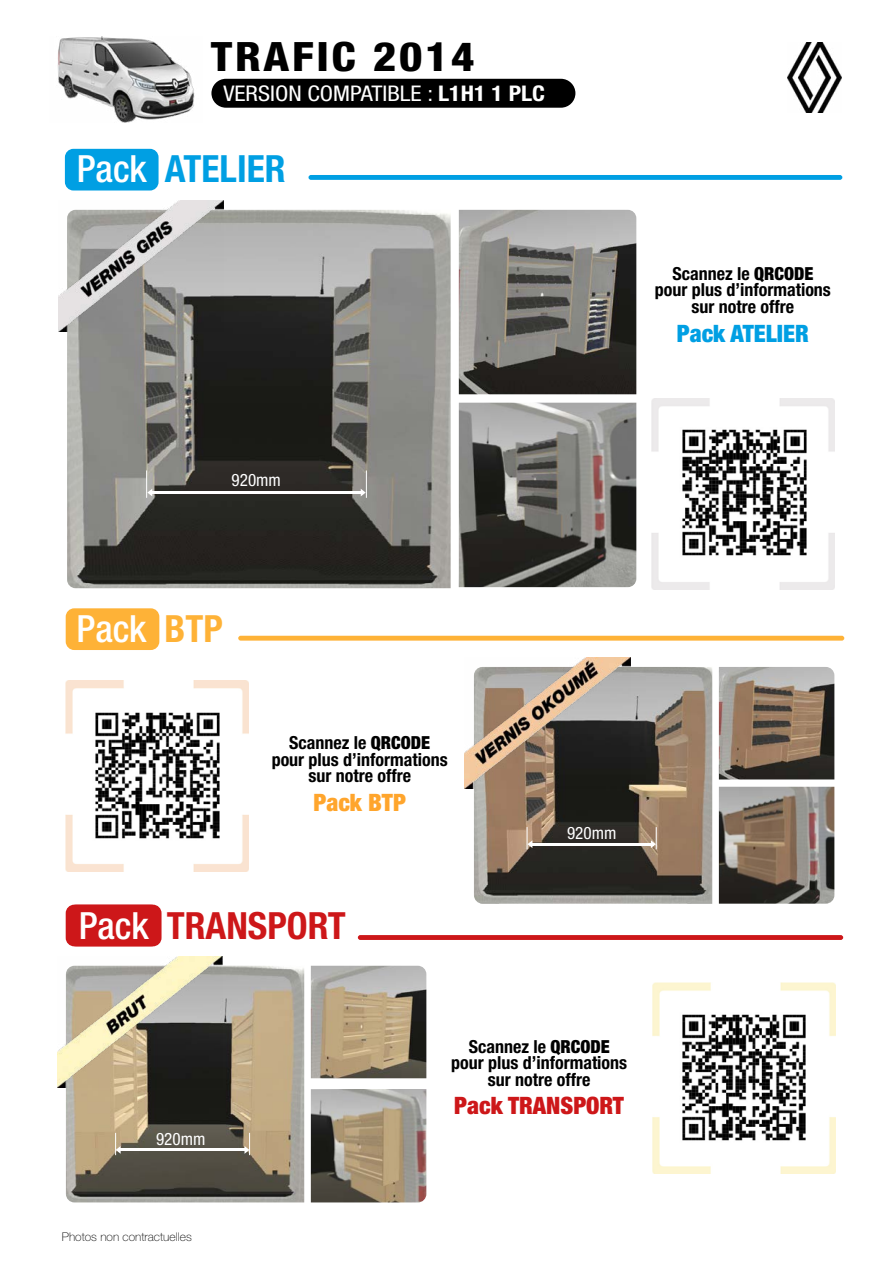
<style>
.page{position:relative;width:893px;height:1263px;background:#fff}
.page>*{position:absolute;margin:0;border:0;box-sizing:border-box;transform-origin:0 0}
.t1{font:800 condensed 40.5px "Helvetica Neue LT Std";letter-spacing:.06em;color:#000;scale:1.11 1}
.t2{font:700 condensed 37.5px "Helvetica Neue LT Std";color:#cd1719}
.t3{font:700 condensed 37.5px "Helvetica Neue LT Std";color:#009fe3}
.t4{font:500 condensed 37.5px "Helvetica Neue LT Std";color:#fff}
.t5{font:900 condensed 24px "Helvetica Neue LT Std";color:#cd1719}
.t6{font:900 condensed 24px "Helvetica Neue LT Std";color:#009fe3}
.t7{font:900 condensed 24px "Helvetica Neue LT Std";color:#ffa52c}
.t8{font:condensed 21.6px "Helvetica Neue LT Std";color:#fff;scale:1.11 1}
.t9{font:700 condensed 18px/16.5px "Helvetica Neue LT Std";color:#000;text-align:center}
.t10{font:condensed 17.1px "Helvetica Neue LT Std";color:#fff}
.t11{font:100 12px "Helvetica Neue LT Std";color:#000}
.s1{font-weight:700}
.s2{font-weight:500;color:#fff}
.s3{font-weight:900}
.s4{font-weight:700;color:#feb237}
</style>
<div class="page">
<div style="left:211px;top:79px;width:364px;height:29px;background:#000;border-radius:14px"></div>
<img style="left:57px;top:36px;width:138px;height:86px">
<div style="left:65px;top:149px;width:94px;height:41px;background:#009fe3;border-radius:9px"></div>
<div style="left:308px;top:175px;width:534px;height:5px;background:#009fe3;border-radius:2px"></div>
<div style="left:238px;top:636px;width:606px;height:5px;background:#feb237;border-radius:2px"></div>
<div style="left:66px;top:608px;width:93px;height:42px;background:#feb237;border-radius:9px"></div>
<div style="left:66px;top:905px;width:93px;height:41px;background:#cd1719;border-radius:9px"></div>
<div style="left:358px;top:935px;width:485px;height:5px;background:#cd1719;border-radius:2px"></div>
<img style="left:66px;top:966px;width:238px;height:236px">
<img style="left:311px;top:966px;width:115px;height:112px">
<img style="left:311px;top:1089px;width:115px;height:113px">
<img style="left:67px;top:210px;width:384px;height:378px">
<img style="left:58px;top:201px;width:166px;height:130px">
<img style="left:57px;top:957px;width:166px;height:130px">
<img style="left:652px;top:398px;width:182px;height:191px">
<img style="left:66px;top:680px;width:182px;height:192px">
<img style="left:653px;top:982px;width:182px;height:192px">
<img style="left:459px;top:210px;width:177px;height:184px">
<img style="left:459px;top:403px;width:177px;height:184px">
<img style="left:474px;top:667px;width:238px;height:237px">
<img style="left:719px;top:667px;width:115px;height:112px">
<img style="left:719px;top:787px;width:115px;height:117px">
<img style="left:465px;top:658px;width:165px;height:130px">
<div style="left:68px;top:905px;width:94px;height:41px;background:#cd1719;border-radius:9px"></div>
<img style="left:679px;top:428px;width:131px;height:130px">
<img style="left:92px;top:711px;width:131px;height:130px">
<img style="left:679px;top:1013px;width:130px;height:130px">
<hr style="left:151px;top:491px;width:211px;height:3px;background:#fff">
<svg style="left:146px;top:470px;width:6px;height:28px"></svg>
<svg style="left:361px;top:470px;width:6px;height:28px"></svg>
<hr style="left:530px;top:843px;width:123px;height:2px;background:#fff">
<svg style="left:527px;top:827px;width:5px;height:22px"></svg>
<svg style="left:651px;top:827px;width:6px;height:22px"></svg>
<hr style="left:119px;top:1149px;width:127px;height:2px;background:#fff">
<svg style="left:115px;top:1133px;width:6px;height:22px"></svg>
<svg style="left:244px;top:1133px;width:6px;height:22px"></svg>
<img style="left:788px;top:43px;width:53px;height:70px">
<h1 class="t1" style="left:211px;top:31px;width:239px">TRAFIC 2014</h1>
<p class="t8" style="left:223px;top:81px;width:291px">VERSION COMPATIBLE : <span class="s1">L1H1 1 PLC</span></p>
<h2 class="t3" style="left:77px;top:146px;width:210px"><span class="s2">Pack</span> ATELIER</h2>
<p class="t9" style="left:655px;top:265px;width:178px">Scannez le <span class="s3">QRCODE </span>pour plus d’informations sur notre offre</p>
<h3 class="t6" style="left:677px;top:318px;width:134px">Pack ATELIER</h3>
<p class="t10" style="left:232px;top:470px;width:51px">920mm</p>
<h2 class="t4" style="left:77px;top:607px;width:148px">Pack <span class="s4">BTP</span></h2>
<p class="t9" style="left:272px;top:734px;width:178px">Scannez le <span class="s3">QRCODE </span>pour plus d’informations sur notre offre</p>
<h3 class="t7" style="left:314px;top:787px;width:94px">Pack BTP</h3>
<h2 class="t2" style="left:79px;top:903px;width:269px"><span class="s2">Pack</span> TRANSPORT</h2>
<p class="t10" style="left:567px;top:823px;width:51px">920mm</p>
<p class="t10" style="left:156px;top:1129px;width:51px">920mm</p>
<p class="t11" style="left:62px;top:1230px;width:131px">Photos non contractuelles</p>
<p class="t9" style="left:451px;top:1038px;width:178px">Scannez le <span class="s3">QRCODE </span>pour plus d’informations sur notre offre</p>
<h3 class="t5" style="left:454px;top:1091px;width:171px">Pack TRANSPORT</h3>
</div>
